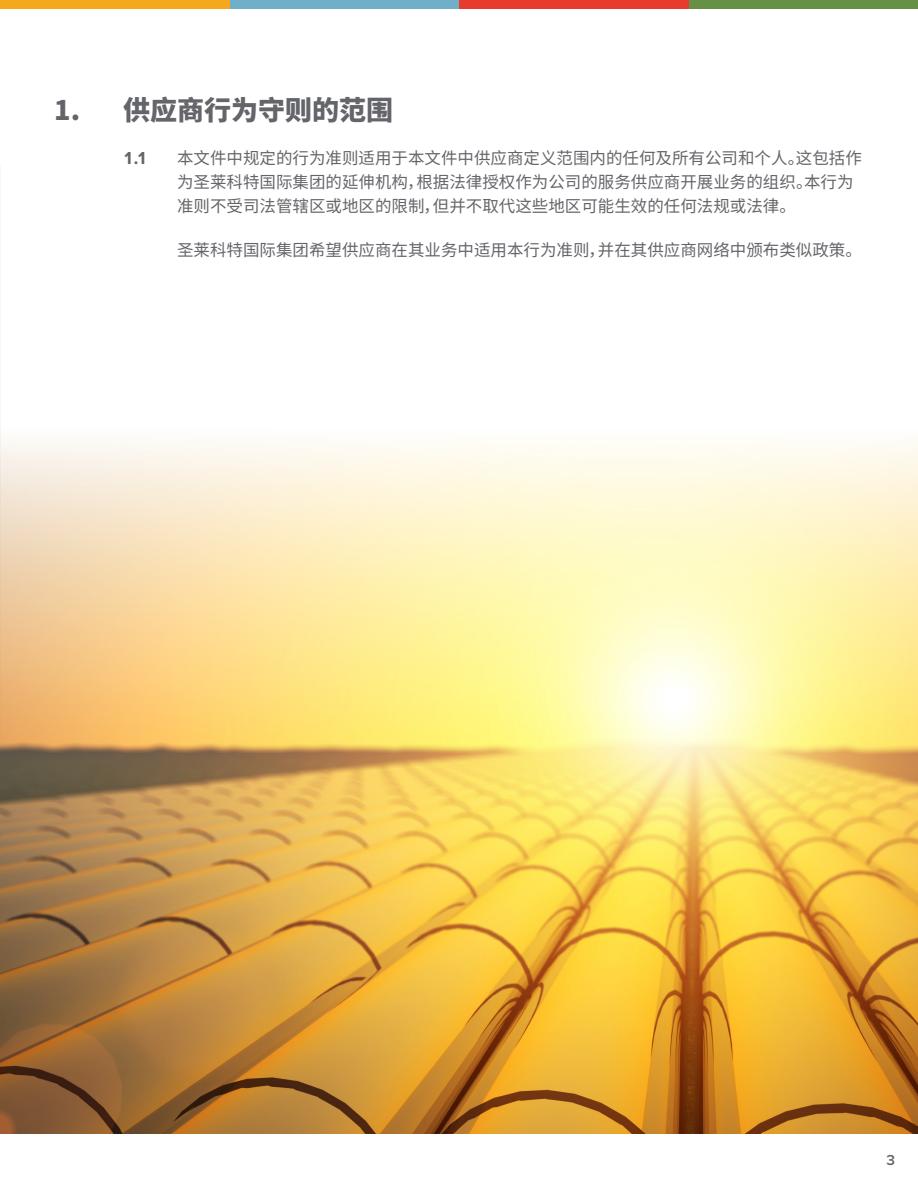
<style>
.page{position:relative;width:918px;height:1188px;background:#fff}
.page>*{position:absolute;margin:0;border:0;box-sizing:border-box;transform-origin:0 0}
.t1{font:900 27px "Noto Sans CJ Ksc";color:#64656a}
.t2{font:700 18px "Proxima Nova";color:#64656a}
.t3{font:16.5px/24px "Noto Sans CJ Ksc";color:#64656a}
.t4{font:600 15px "Proxima Nova";color:#64656a}
</style>
<div class="page">
<img style="left:0;top:432px;width:918px;height:702px">
<div style="left:689px;top:0;width:229px;height:8px;background:#669046"></div>
<div style="left:459px;top:0;width:230px;height:9px;background:#e73b2e"></div>
<div style="left:230px;top:0;width:229px;height:8px;background:#6fb0c8"></div>
<div style="left:0;top:0;width:230px;height:9px;background:#f5a81c"></div>
<p class="t1" style="left:54px;top:94px;width:27px">1.</p>
<p class="t1" style="left:123px;top:94px;width:272px">供应商行为守则的范围</p>
<p class="t3" style="left:177px;top:146px;width:686px">本文件中规定的行为准则适用于本文件中供应商定义范围内的任何及所有公司和个人。这包括作为圣莱科特国际集团的延伸机构，根据法律授权作为公司的服务供应商开展业务的组织。本行为准则不受司法管辖区或地区的限制，但并不取代这些地区可能生效的任何法规或法律。</p>
<p class="t3" style="left:177px;top:238px;width:686px">圣莱科特国际集团希望供应商在其业务中适用本行为准则，并在其供应商网络中颁布类似政策。</p>
<p class="t2" style="left:124px;top:144px;width:23px">1.1</p>
<p class="t4" style="left:887px;top:1148px;width:10px">3</p>
</div>
